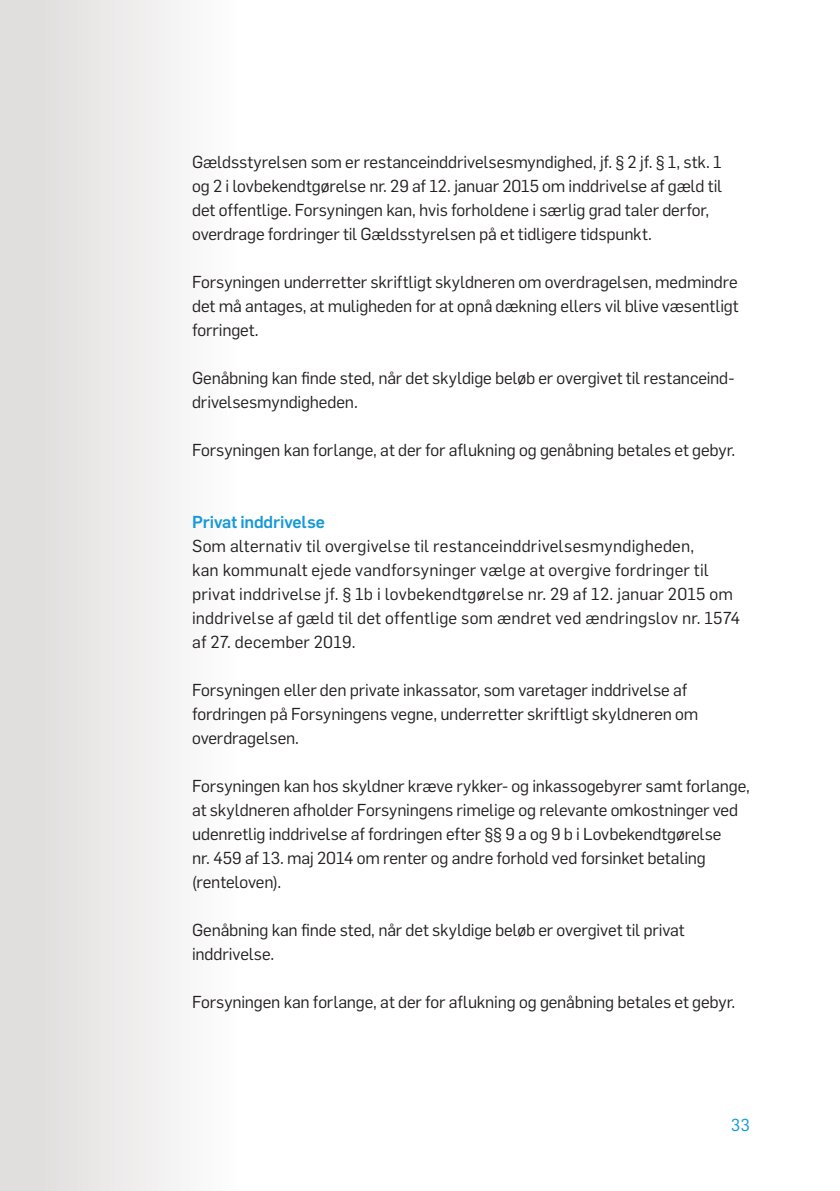
<style>
.page{position:relative;width:840px;height:1191px;background:#fff}
.page>*{position:absolute;margin:0;border:0;box-sizing:border-box;transform-origin:0 0}
.Brødtekst_1__indryk{font:17px/24px "Flama";letter-spacing:-.005em;color:#231f20}
.Brødtekst_1__indryk-2{font:500 17px "Flama";letter-spacing:-.005em;color:#1599d7}
.t1{font:17px "Flama";color:#1599d7}
</style>
<div class="page">
<svg style="left:0;top:0;width:179px;height:1191px;fill:#e8e7e6"></svg>
<p class="Brødtekst_1__indryk" style="left:192px;top:149px;width:531px">Gældsstyrelsen som er restanceinddrivelsesmyndighed, jf. § 2 jf. § 1, stk. 1 og 2 i lovbekendtgørelse nr. 29 af 12. januar 2015 om inddrivelse af gæld til det offentlige. Forsyningen kan, hvis forholdene i særlig grad taler derfor, overdrage fordringer til Gældsstyrelsen på et tidligere tidspunkt.</p>
<p class="Brødtekst_1__indryk" style="left:192px;top:269px;width:548px;text-align:justify">Forsyningen underretter skriftligt skyldneren om overdragelsen, medmindre det må antages, at muligheden for at opnå dækning ellers vil blive væsentligt forringet.</p>
<p class="Brødtekst_1__indryk" style="left:192px;top:365px;width:543px">Genåbning kan finde sted, når det skyldige beløb er overgivet til restanceind&shy;drivelsesmyndigheden.</p>
<p class="Brødtekst_1__indryk" style="left:192px;top:437px;width:544px">Forsyningen kan forlange, at der for aflukning og genåbning betales et gebyr.</p>
<p class="Brødtekst_1__indryk-2" style="left:192px;top:509px;width:134px">Privat inddrivelse</p>
<p class="Brødtekst_1__indryk" style="left:192px;top:533px;width:549px">Som alternativ til overgivelse til restanceinddrivelsesmyndigheden,<br>kan kommunalt ejede vandforsyninger vælge at overgive fordringer til privat inddrivelse jf. § 1b i lovbekendtgørelse nr. 29 af 12. januar 2015 om inddrivelse af gæld til det offentlige som ændret ved ændringslov nr. 1574 af 27. december 2019.</p>
<p class="Brødtekst_1__indryk" style="left:192px;top:677px;width:507px">Forsyningen eller den private inkassator, som varetager inddrivelse af fordringen på Forsyningens vegne, underretter skriftligt skyldneren om overdragelsen.</p>
<p class="Brødtekst_1__indryk" style="left:192px;top:773px;width:559px">Forsyningen kan hos skyldner kræve rykker- og inkassogebyrer samt forlange, at skyldneren afholder Forsyningens rimelige og relevante omkostninger ved udenretlig inddrivelse af fordringen efter §§ 9 a og 9 b i Lovbekendtgørelse<br>nr. 459 af 13. maj 2014 om renter og andre forhold ved forsinket betaling (renteloven).</p>
<p class="Brødtekst_1__indryk" style="left:192px;top:917px;width:494px">Genåbning kan finde sted, når det skyldige beløb er overgivet til privat inddrivelse.</p>
<p class="Brødtekst_1__indryk" style="left:192px;top:989px;width:544px">Forsyningen kan forlange, at der for aflukning og genåbning betales et gebyr.</p>
<p class="t1" style="left:730px;top:1115px;width:21px">33</p>
</div>
